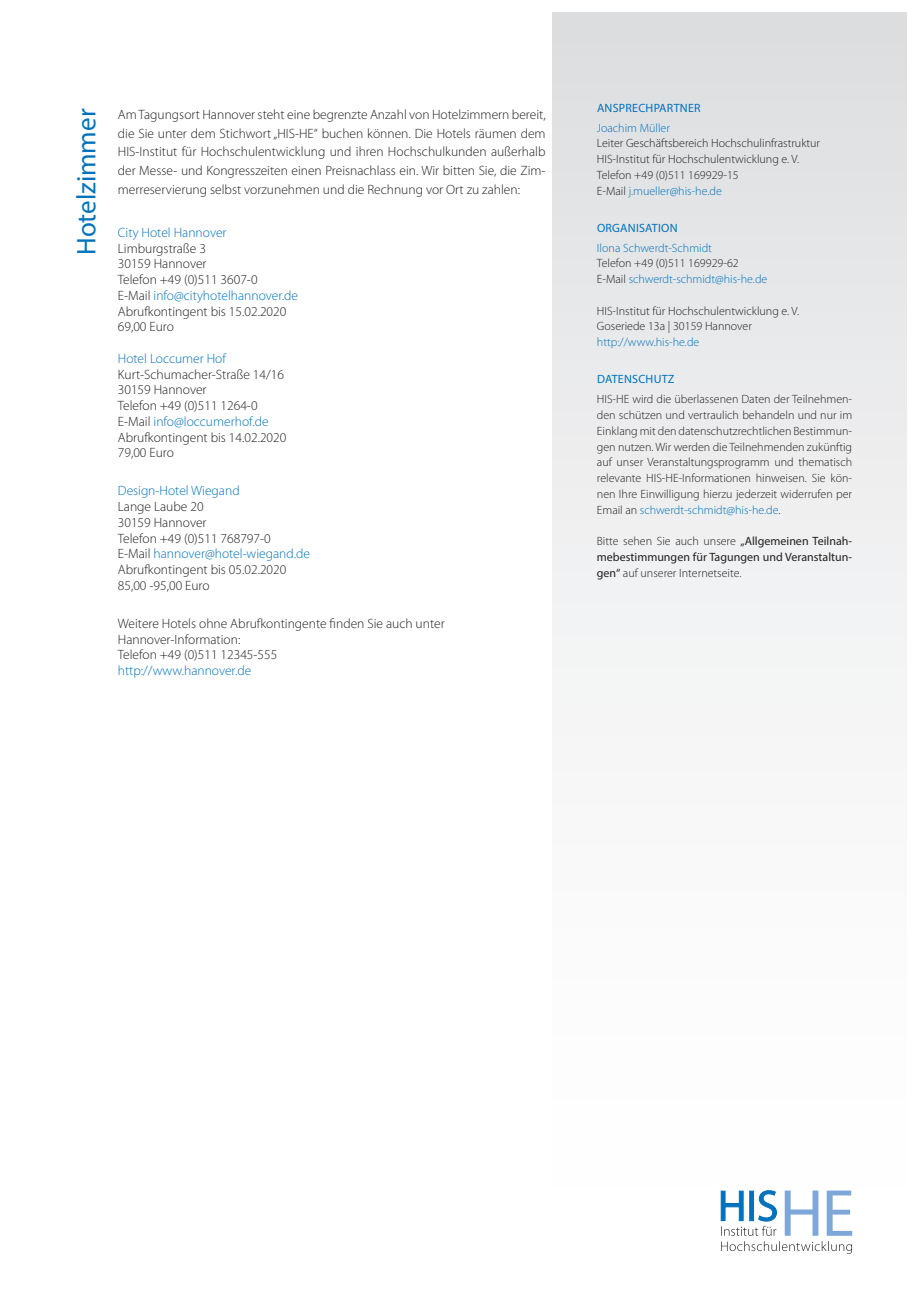
<style>
.page{position:relative;width:919px;height:1289px;background:#fff}
.page>*{position:absolute;margin:0;border:0;box-sizing:border-box;transform-origin:0 0}
.t1{font:27px "Myriad Pro";color:#0072bc}
.t2{font:300 13.5px/15.8px "Myriad Pro";color:#231f20}
.t3{font:300 13.5px "Myriad Pro";color:#0072bc}
.t4{font:300 12px/15.8px "Myriad Pro";color:#231f20}
.t5{font:12px/15.8px "Myriad Pro";color:#231f20;text-align:justify}
.t6{font:300 12px "Myriad Pro";color:#0072bc}
.t7{font:12px "Myriad Pro";letter-spacing:.02em;color:#0072bc}
.s1{color:#0072bc}
.s2{font-weight:300}
</style>
<div class="page">
<div style="left:552px;top:13px;width:354px;height:1263px;background:linear-gradient(to bottom,#dfe0e2,#fff)"></div>
<svg style="left:784px;top:1190px;width:34px;height:45px"></svg>
<svg style="left:826px;top:1190px;width:26px;height:45px"></svg>
<svg style="left:721px;top:1241px;width:131px;height:12px"></svg>
<svg style="left:721px;top:1190px;width:55px;height:45px"></svg>
<h1 class="t1" style="left:70px;top:255px;width:148px;rotate:-90deg">Hotelzimmer</h1>
<p class="t2" style="left:118px;top:105px;width:429px;line-height:18.8px;text-align:justify">Am Tagungsort Hannover steht eine begrenzte Anzahl von Hotelzimmern bereit, die Sie unter dem Stichwort „HIS-HE“ buchen können. Die Hotels räumen dem HIS-Institut für Hochschulentwicklung und ihren Hochschulkunden außerhalb der Messe- und Kongresszeiten einen Preisnachlass ein. Wir bitten Sie, die Zim&shy;merreservierung selbst vorzunehmen und die Rechnung vor Ort zu zahlen:</p>
<p class="t3" style="left:118px;top:224px;width:110px">City Hotel Hannover</p>
<p class="t2" style="left:118px;top:240px;width:182px">Limburgstraße 3<br>30159 Hannover<br>Telefon +49 (0)511 3607-0<br>E-Mail <span class="s1">info@cityhotelhannover.de<br></span>Abrufkontingent bis 15.02.2020<br>69,00 Euro</p>
<p class="t3" style="left:118px;top:350px;width:110px">Hotel Loccumer Hof</p>
<p class="t2" style="left:118px;top:366px;width:170px">Kurt-Schumacher-Straße 14/16<br>30159 Hannover<br>Telefon +49 (0)511 1264-0<br>E-Mail <span class="s1">info@loccumerhof.de<br></span>Abrufkontingent bis 14.02.2020<br>79,00 Euro</p>
<p class="t3" style="left:118px;top:483px;width:123px">Design-Hotel Wiegand</p>
<p class="t2" style="left:118px;top:498px;width:193px">Lange Laube 20<br>30159 Hannover<br>Telefon +49 (0)511 768797-0<br>E-Mail <span class="s1">hannover@hotel-wiegand.de<br></span>Abrufkontingent bis 05.02.2020<br>85,00 -95,00 Euro</p>
<p class="t2" style="left:118px;top:615px;width:328px">Weitere Hotels ohne Abrufkontingente finden Sie auch unter<br>Hannover-Information:<br>Telefon +49 (0)511 12345-555</p>
<p class="t3" style="left:118px;top:662px;width:135px">http://www.hannover.de</p>
<p class="t7" style="left:597px;top:100px;width:105px">Ansprechpartner</p>
<p class="t6" style="left:597px;top:120px;width:74px">Joachim Müller</p>
<p class="t4" style="left:597px;top:135px;width:224px">Leiter Geschäftsbereich Hochschulinfrastruktur HIS-Institut für Hochschulentwicklung e. V.<br>Telefon +49 (0)511 169929-15<br>E-Mail <span class="s1">j.mueller@his-he.de</span></p>
<p class="t7" style="left:597px;top:220px;width:82px">Organisation</p>
<p class="t6" style="left:597px;top:240px;width:116px">Ilona Schwerdt-Schmidt</p>
<p class="t4" style="left:597px;top:255px;width:172px">Telefon +49 (0)511 169929-62<br>E-Mail <span class="s1">schwerdt-schmidt@his-he.de</span></p>
<p class="t4" style="left:597px;top:303px;width:204px">HIS-Institut für Hochschulentwicklung e. V.<br>Goseriede 13a | 30159 Hannover</p>
<p class="t6" style="left:597px;top:335px;width:104px">http://www.his-he.de</p>
<p class="t7" style="left:597px;top:372px;width:57px">Datenschutz</p>
<p class="t4" style="left:597px;top:391px;width:257px;text-align:justify">HIS-HE wird die überlassenen Daten der Teilnehmen&shy;den schützen und vertraulich behandeln und nur im Einklang mit den datenschutzrechtlichen Bestimmun&shy;gen nutzen. Wir werden die Teilnehmenden zukünftig auf unser Veranstaltungsprogramm und thematisch relevante HIS-HE-Informationen hinweisen. Sie kön&shy;nen Ihre Einwilligung hierzu jederzeit widerrufen per Email an <span class="s1">schwerdt-schmidt@his-he.de</span>.</p>
<p class="t5" style="left:597px;top:533px;width:257px"><span class="s2">Bitte sehen Sie auch unsere</span> „Allgemeinen Teilnah&shy;mebestimmungen für Tagungen und Veranstaltun&shy;gen“ <span class="s2">auf unserer Internetseite.</span></p>
</div>
